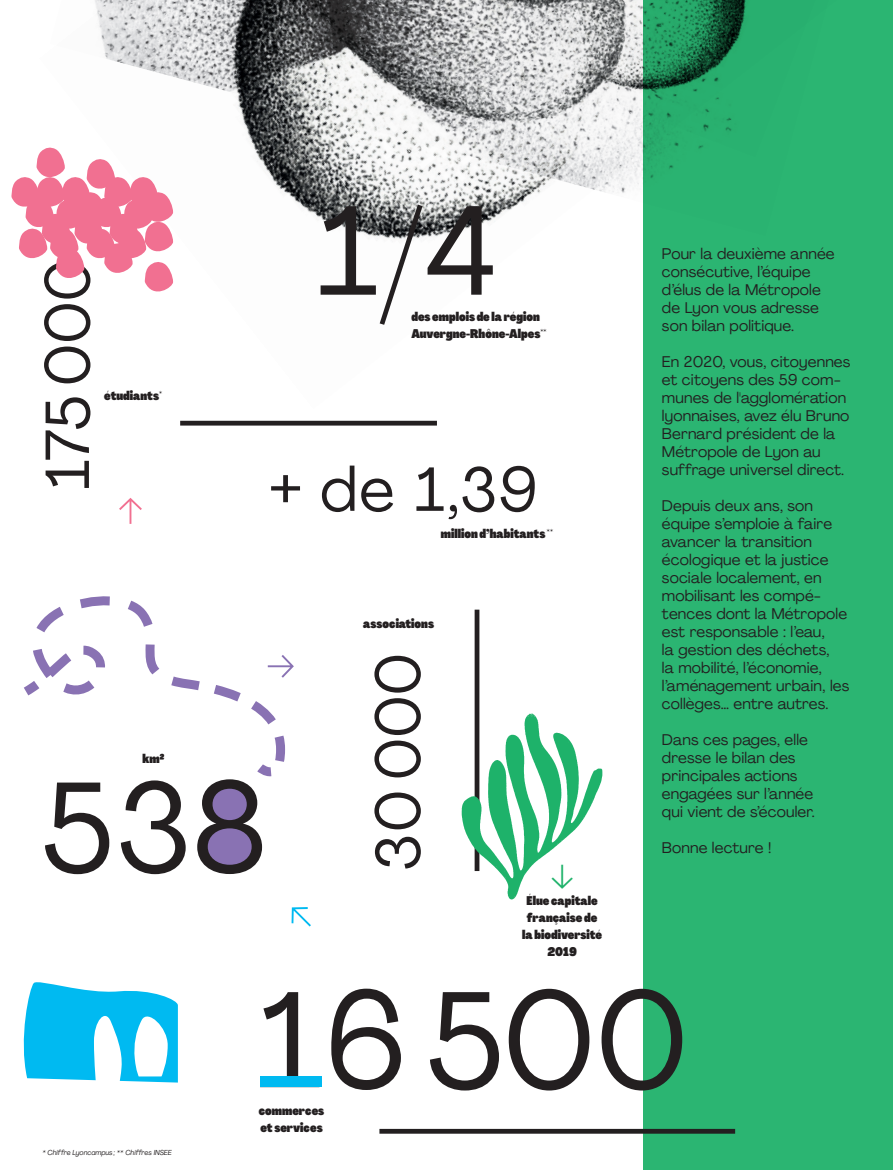
<style>
.page{position:relative;width:893px;height:1170px;background:#fff}
.page>*{position:absolute;margin:0;border:0;box-sizing:border-box;transform-origin:0 0}
.t1{font:134.7px "Agrandir";letter-spacing:.01em;color:#231f20}
.t2{font:125.4px "Agrandir";color:#231f20}
.t3{font:61.5px "Agrandir";letter-spacing:-.01em;color:#231f20}
.t4{font:46.05px "Agrandir";color:#1eb26a}
.Texte_courant_-_10_2{font:15.3px/18px "Agrandir";letter-spacing:.01em;color:#231f20}
.t5{font:900 12.3px/16.8px "Agrandir Tight";color:#231f20}
.t6{font:italic 7.2px "Agrandir";color:#231f20}
</style>
<div class="page">
<div style="left:644px;top:0;width:249px;height:1169px;background:#2bb572"></div>
<img style="left:95px;top:0;width:653px;height:235px">
<svg style="left:292px;top:907px;width:19px;height:19px"></svg>
<hr style="left:180px;top:421px;width:257px;height:4px;background:#231f20">
<div style="left:379px;top:1128px;width:356px;height:5px;background:#231f20"></div>
<hr style="left:475px;top:609px;width:4px;height:262px;background:#231f20">
<div style="left:206px;top:785px;width:47px;height:39px;background:#8972b3;border-radius:50%"></div>
<div style="left:201px;top:826px;width:59px;height:45px;background:#8972b3;border-radius:50%"></div>
<div style="left:260px;top:1076px;width:62px;height:11px;background:#00baf1"></div>
<img style="left:461px;top:711px;width:142px;height:188px">
<svg style="left:24px;top:596px;width:266px;height:181px"></svg>
<svg style="left:23px;top:982px;width:155px;height:101px"></svg>
<svg style="left:11px;top:146px;width:162px;height:146px"></svg>
<svg style="left:119px;top:498px;width:23px;height:26px"></svg>
<p class="t3" style="left:29px;top:489px;width:232px;rotate:-90deg">175 000</p>
<p class="t5" style="left:104px;top:387px;width:59px">étudiants<sup>*</sup></p>
<p class="t2" style="left:318px;top:173px;width:180px">1/4</p>
<p class="t5" style="left:411px;top:309px;width:137px">des emplois de la région<br>Auvergne-Rhône-Alpes<sup>**</sup></p>
<p class="t3" style="left:268px;top:451px;width:271px">+ de 1,39</p>
<p class="t5" style="left:441px;top:525px;width:114px">million d’habitants <sup>**</sup></p>
<p class="t5" style="left:142px;top:750px;width:23px">km²<sup>2</sup></p>
<p class="t2" style="left:42px;top:749px;width:225px">538</p>
<p class="t5" style="left:363px;top:615px;width:72px">associations</p>
<p class="t3" style="left:360px;top:871px;width:220px;rotate:-90deg">30000</p>
<p class="t4" style="left:550px;top:843px;width:26px">↓</p>
<p class="t5" style="left:527px;top:892px;width:73px">Élue capitale française de</p>
<p class="t5" style="left:522px;top:926px;width:81px;text-align:center">la biodiversité<br>2019</p>
<p class="Texte_courant_-_10_2" style="left:662px;top:244px;width:174px">Pour la deuxième année consécutive, l’équipe d’élus de la Métropole de Lyon vous adresse son bilan politique.</p>
<p class="Texte_courant_-_10_2" style="left:662px;top:352px;width:190px">En 2020, vous, citoyennes et citoyens des 59 com&shy;munes de l'agglomération lyonnaises, avez élu Bruno<br>Bernard président de la<br>Métropole de Lyon au suffrage universel direct.</p>
<p class="Texte_courant_-_10_2" style="left:662px;top:496px;width:189px">Depuis deux ans, son équipe s’emploie à faire avancer la transition écologique et la justice sociale localement, en mobilisant les compé&shy;tences dont la Métropole est responsable : l’eau,<br>la gestion des déchets,<br>la mobilité, l’économie, l’aménagement urbain, les collèges… entre autres.</p>
<p class="Texte_courant_-_10_2" style="left:662px;top:730px;width:154px">Dans ces pages, elle dresse le bilan des principales actions engagées sur l’année qui vient de s’écouler.</p>
<p class="Texte_courant_-_10_2" style="left:662px;top:838px;width:111px">Bonne lecture !</p>
<p class="t1" style="left:257px;top:956px;width:433px">16500</p>
<p class="t6" style="left:43px;top:1147px;width:131px">* Chiffre Lyoncampus ; ** Chiffres INSEE</p>
<p class="t5" style="left:259px;top:1101px;width:67px">commerces et services</p>
</div>
